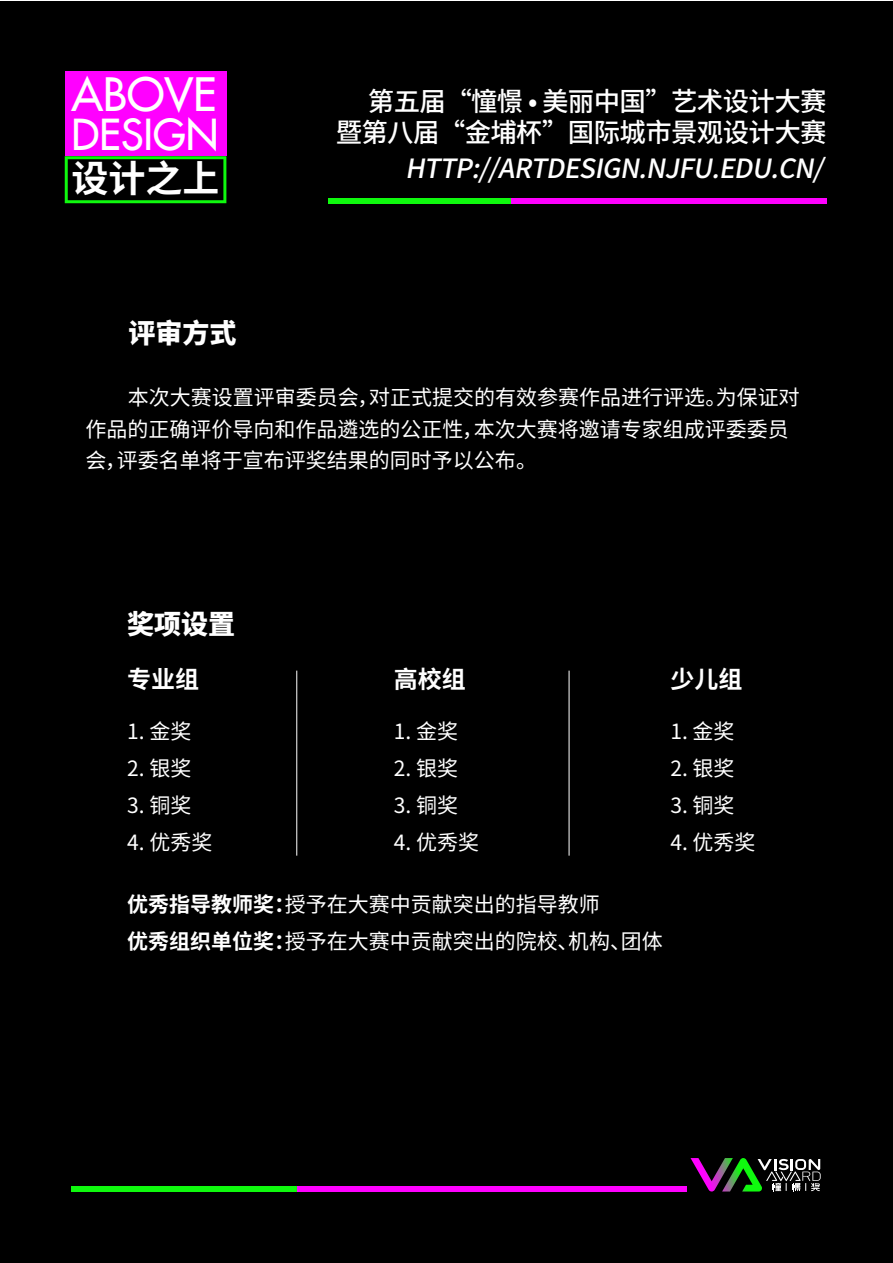
<style>
.page{position:relative;width:893px;height:1263px;background:#fff}
.page>*{position:absolute;margin:0;border:0;box-sizing:border-box;transform-origin:0 0}
.t1{font:45px "Futura LT";color:#fff}
.t2{font:41.85px "Futura LT";color:#fff}
.t3{font:700 37.05px "Source Han Sans CN";color:#fff}
.t4{font:800 27px "Source Han Sans CN";color:#fff}
.t5{font:500 26.4px/31.3px "Source Han Sans CN";letter-spacing:-.025em;color:#fff;text-align:right}
.t6{font:italic 500 26.4px "Source Han Sans CN";color:#fff}
.t7{font:700 24px "Source Han Sans CN";color:#fff}
.t8{font:21px/31.2px "Source Han Sans CN";color:#fff}
.s1{font-weight:700}
</style>
<div class="page">
<div style="left:0;top:1px;width:893px;height:1262px;background:#000"></div>
<div style="left:65px;top:71px;width:161px;height:85px;background:#f0f"></div>
<svg style="left:65px;top:156px;width:161px;height:47px"></svg>
<div style="left:510px;top:198px;width:317px;height:5px;background:#f0f"></div>
<div style="left:328px;top:198px;width:182px;height:5px;background:#0ff90e"></div>
<div style="left:297px;top:1186px;width:389px;height:5px;background:#f0f"></div>
<div style="left:71px;top:1186px;width:226px;height:5px;background:#0ff90e"></div>
<svg style="left:690px;top:1158px;width:131px;height:33px"></svg>
<hr style="left:296px;top:671px;width:1px;height:185px;background:#fff">
<hr style="left:569px;top:671px;width:1px;height:185px;background:#fff">
<h1 class="t1" style="left:71px;top:66px;width:147px">ABOVE</h1>
<h2 class="t2" style="left:71px;top:107px;width:149px">DESIGN</h2>
<h3 class="t3" style="left:71px;top:158px;width:150px">设计之上</h3>
<p class="t4" style="left:129px;top:318px;width:109px">评审方式</p>
<p class="t5" style="left:336px;top:86px;width:492px">第五届“憧憬 • 美丽中国”艺术设计大赛暨第八届“金埔杯”国际城市景观设计大赛</p>
<p class="t6" style="left:405px;top:154px;width:432px">HTTP://ARTDESIGN.NJFU.EDU.CN/</p>
<p class="t8" style="left:85px;top:383px;width:716px;text-indent:42px">本次大赛设置评审委员会，对正式提交的有效参赛作品进行评选。为保证对作品的正确评价导向和作品遴选的公正性，本次大赛将邀请专家组成评委委员会，评委名单将于宣布评奖结果的同时予以公布。</p>
<p class="t4" style="left:127px;top:609px;width:109px">奖项设置</p>
<p class="t7" style="left:127px;top:666px;width:73px">专业组</p>
<p class="t8" style="left:127px;top:716px;width:66px">1. 金奖</p>
<p class="t8" style="left:127px;top:753px;width:66px">2. 银奖</p>
<p class="t8" style="left:127px;top:790px;width:66px">3. 铜奖</p>
<p class="t8" style="left:127px;top:827px;width:87px">4. 优秀奖</p>
<p class="t7" style="left:394px;top:666px;width:73px">高校组</p>
<p class="t8" style="left:394px;top:716px;width:66px">1. 金奖</p>
<p class="t8" style="left:394px;top:753px;width:66px">2. 银奖</p>
<p class="t8" style="left:394px;top:790px;width:66px">3. 铜奖</p>
<p class="t8" style="left:394px;top:827px;width:87px">4. 优秀奖</p>
<p class="t7" style="left:670px;top:666px;width:73px">少儿组</p>
<p class="t8" style="left:670px;top:716px;width:66px">1. 金奖</p>
<p class="t8" style="left:670px;top:753px;width:66px">2. 银奖</p>
<p class="t8" style="left:670px;top:790px;width:66px">3. 铜奖</p>
<p class="t8" style="left:670px;top:827px;width:87px">4. 优秀奖</p>
<p class="t8" style="left:127px;top:886px;width:537px;line-height:37.2px"><span class="s1">优秀指导教师奖：</span>授予在大赛中贡献突出的指导教师<br><span class="s1">优秀组织单位奖：</span>授予在大赛中贡献突出的院校、机构、团体</p>
</div>
